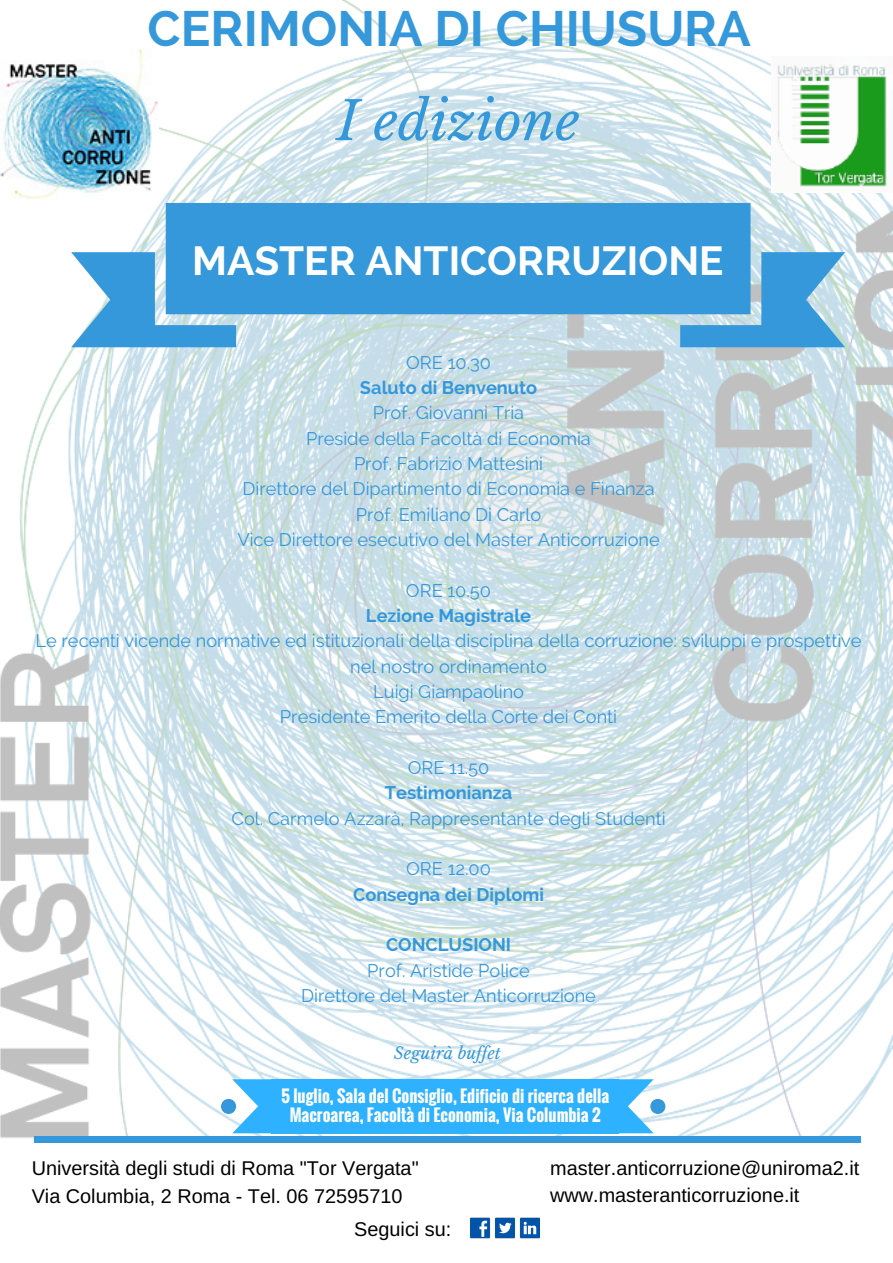
<style>
.page{position:relative;width:893px;height:1263px;background:#fff}
.page>*{position:absolute;margin:0;border:0;box-sizing:border-box;transform-origin:0 0}
.t1{font:italic 53.32px "Libre Baskerville";color:#3498db}
.t2{font:700 49.43px "Raleway";color:#3498db}
.t3{font:700 40.42px "Raleway";color:#fff}
.t4{font:19.88px/27.6px "Arimo";color:#000}
.t5{font:18.23px/25.3px "Raleway";color:#3498db;text-align:center}
.t6{font:700 18.23px "Raleway";color:#3498db}
.t7{font:700 16.58px/19.7px "Oswald";color:#fff;text-align:center}
.t8{font:italic 16.58px "Libre Baskerville";color:#3498db}
</style>
<div class="page">
<img style="left:0;top:0;width:893px;height:1143px">
<div style="left:34px;top:1136px;width:826px;height:6px;background:#3498db"></div>
<img style="left:470px;top:1217px;width:69px;height:22px">
<div style="left:272px;top:1079px;width:347px;height:54px;background:#2eb2ff"></div>
<svg style="left:619px;top:1079px;width:46px;height:54px"></svg>
<svg style="left:221px;top:1079px;width:51px;height:54px"></svg>
<svg style="left:71px;top:252px;width:165px;height:95px"></svg>
<svg style="left:680px;top:252px;width:165px;height:95px;background:#62addd"></svg>
<div style="left:166px;top:203px;width:584px;height:111px;background:#3498db"></div>
<img style="left:0;top:49px;width:158px;height:151px">
<img style="left:771px;top:56px;width:122px;height:136px">
<h2 class="t2" style="left:148px;top:-1px;width:605px">CERIMONIA DI CHIUSURA</h2>
<h1 class="t1" style="left:336px;top:88px;width:245px">I edizione</h1>
<h3 class="t3" style="left:192px;top:237px;width:533px">MASTER ANTICORRUZIONE</h3>
<p class="t5" style="left:406px;top:350px;width:86px">ORE 10.30</p>
<p class="t6" style="left:360px;top:377px;width:179px">Saluto di Benvenuto</p>
<p class="t5" style="left:237px;top:400px;width:424px">Prof. Giovanni Tria<br>Preside della Facoltà di Economia<br>Prof. Fabrizio Mattesini<br>Direttore del Dipartimento di Economia e Finanza Prof. Emiliano Di Carlo<br>Vice Direttore esecutivo del Master Anticorruzione</p>
<p class="t5" style="left:406px;top:578px;width:87px">ORE 10.50</p>
<p class="t6" style="left:366px;top:605px;width:167px">Lezione Magistrale</p>
<p class="t5" style="left:36px;top:628px;width:828px">Le recenti vicende normative ed istituzionali della disciplina della corruzione: sviluppi e prospettive nel nostro ordinamento<br>Luigi Giampaolino<br>Presidente Emerito della Corte dei Conti</p>
<p class="t5" style="left:408px;top:755px;width:83px">ORE 11.50</p>
<p class="t6" style="left:385px;top:782px;width:129px">Testimonianza</p>
<p class="t5" style="left:231px;top:805px;width:436px">Col. Carmelo Azzarà, Rappresentante degli Studenti</p>
<p class="t5" style="left:406px;top:856px;width:86px">ORE 12.00</p>
<p class="t6" style="left:353px;top:883px;width:192px">Consegna dei Diplomi</p>
<p class="t6" style="left:386px;top:934px;width:127px">CONCLUSIONI</p>
<p class="t5" style="left:301px;top:957px;width:296px">Prof. Aristide Police<br>Direttore del Master Anticorruzione</p>
<p class="t8" style="left:394px;top:1043px;width:108px">Seguirà buf et</p>
<p class="t7" style="left:281px;top:1085px;width:330px">5 luglio, Sala del Consiglio, Edificio di ricerca della<br>Macroarea, Facoltà di Economia, Via Columbia 2</p>
<p class="t4" style="left:32px;top:1155px;width:388px">Università degli studi di Roma "Tor Vergata"<br>Via Columbia, 2 Roma - Tel. 06 72595710</p>
<p class="t4" style="left:354px;top:1215px;width:99px">Seguici su:</p>
<p class="t4" style="left:550px;top:1154px;width:311px">master.anticorruzione@uniroma2.it www.masteranticorruzione.it</p>
</div>
